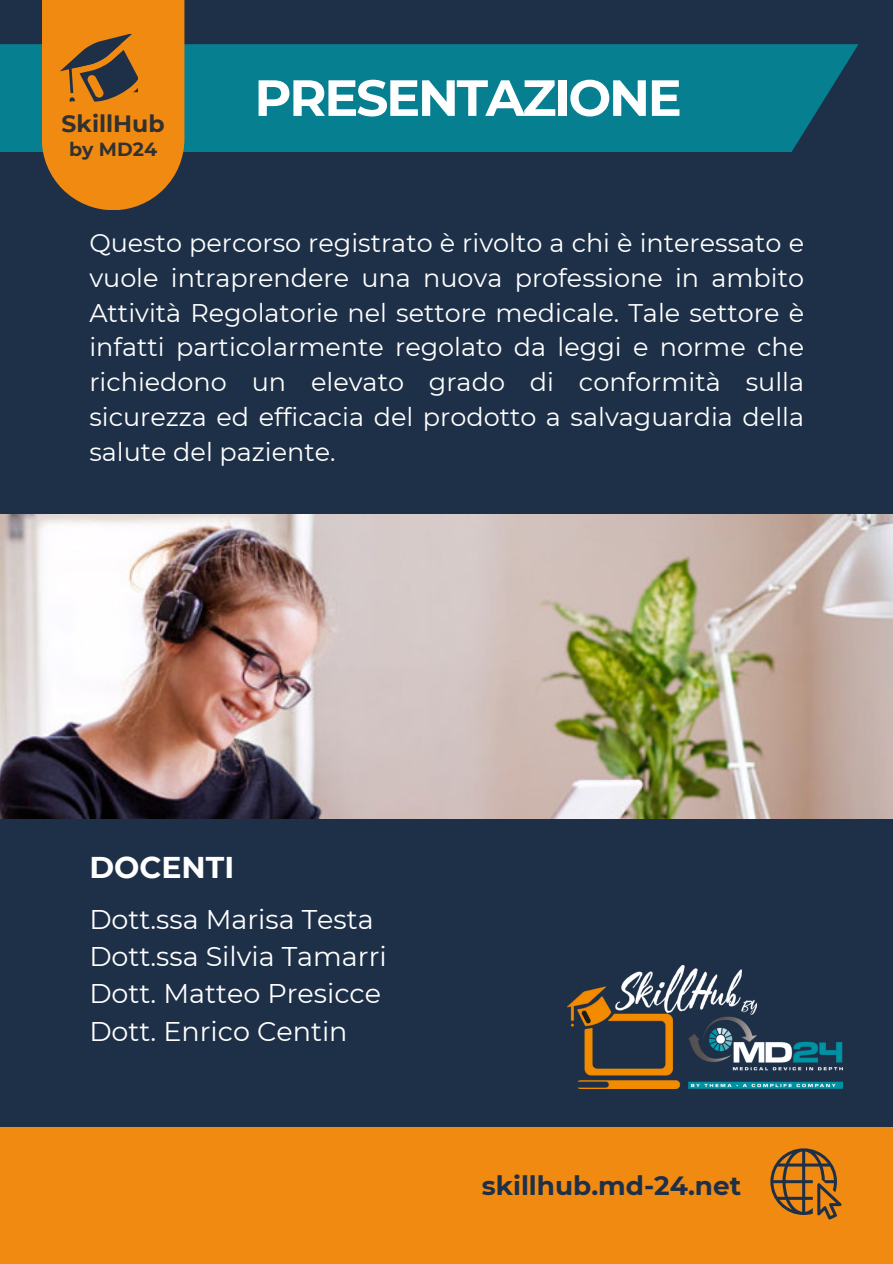
<style>
.page{position:relative;width:893px;height:1264px;background:#fff}
.page>*{position:absolute;margin:0;border:0;box-sizing:border-box;transform-origin:0 0}
.t1{font:700 50.85px "Montserrat";letter-spacing:-.045em;color:#fff}
.t2{font:700 30px "Montserrat";color:#fff}
.t3{font:27px/37.2px "Montserrat";color:#fff}
.t4{font:700 26.4px "Montserrat";color:#1e3048}
.t5{font:25.5px/34.8px "Montserrat";color:#fff;text-align:justify}
.t6{font:700 23.55px "Montserrat";color:#323131}
.t7{font:700 19.05px "Montserrat";color:#323131}
</style>
<div class="page">
<div style="left:0;top:0;width:892px;height:1263px;background:#1e3048"></div>
<div style="left:0;top:44px;width:858px;height:108px;background:#068091"></div>
<img style="left:0;top:515px;width:892px;height:303px">
<img style="left:567px;top:965px;width:275px;height:123px">
<div style="left:0;top:1126px;width:892px;height:137px;background:#f18a11"></div>
<svg style="left:42px;top:0;width:142px;height:210px;background:#d17c19"></svg>
<svg style="left:770px;top:1148px;width:71px;height:71px"></svg>
<p class="t6" style="left:62px;top:109px;width:105px">SkillHub</p>
<p class="t7" style="left:69px;top:137px;width:89px">by MD24</p>
<h1 class="t1" style="left:254px;top:67px;width:429px">PRESENTAZIONE</h1>
<h4 class="t5" style="left:89px;top:225px;width:716px">Questo percorso registrato è rivolto a chi è interessato e vuole intraprendere una nuova professione in ambito Attività Regolatorie nel settore medicale. Tale settore è infatti particolarmente regolato da leggi e norme che richiedono un elevato grado di conformità sulla sicurezza ed efficacia del prodotto a salvaguardia della salute del paziente.</h4>
<p class="t2" style="left:89px;top:848px;width:146px">DOCENTI</p>
<h2 class="t3" style="left:89px;top:900px;width:299px">Dott.ssa Marisa Testa<br>Dott.ssa Silvia Tamarri<br>Dott. Matteo Presicce<br>Dott. Enrico Centin</h2>
<p class="t4" style="left:481px;top:1169px;width:261px">skillhub.md-24.net</p>
</div>
